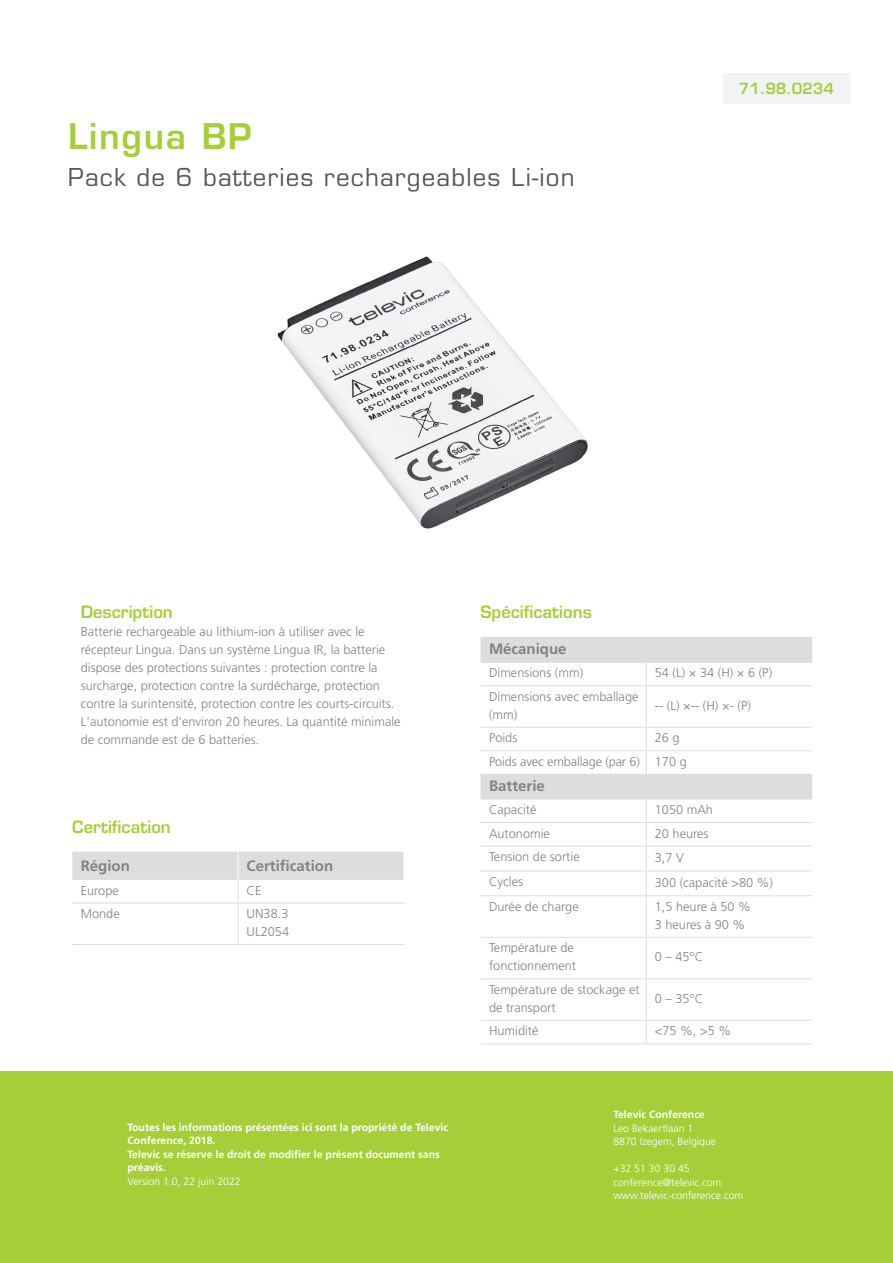
<style>
.page{position:relative;width:893px;height:1263px;background:#fff}
.page>*{position:absolute;margin:0;border:0;box-sizing:border-box;transform-origin:0 0}
.Titel_niveau_1{font:600 34.5px "Eurostile LT Std";letter-spacing:.05em;color:#a6ce39}
.Titel_niveau_2{font:24px "Eurostile";letter-spacing:.05em;color:#57585a}
.Titel_niveau_3{font:600 16.5px "Eurostile LT Std";color:#a6ce39}
.Titel_-_cell{font:700 15px "Frutiger LT Std";color:#808285}
.DATASHEET_-_number{font:600 15px "Eurostile LT Std";color:#a6ce39}
.BROOD___regular{font:300 12.75px/18px "Frutiger LT Std";color:#808285}
.Text_-_cell{font:300 12.75px/18px "Frutiger LT Std";color:#808285}
.t1{font:700 10.5px/13.5px "Frutiger LT Std";color:#fff}
.t2{font:300 10.5px/13.5px "Frutiger LT Std";color:#fff}
</style>
<div class="page">
<div style="left:0;top:1071px;width:893px;height:192px;background:#a6ce39"></div>
<img style="left:277px;top:256px;width:312px;height:273px">
<svg style="left:72px;top:852px;width:332px;height:51px"></svg>
<hr style="left:238px;top:903px;width:1px;height:41px;background:#dcdddf">
<hr style="left:72px;top:903px;width:166px;height:1px;background:#dcdddf">
<hr style="left:72px;top:944px;width:166px;height:1px;background:#dcdddf">
<hr style="left:238px;top:903px;width:166px;height:1px;background:#dcdddf">
<hr style="left:238px;top:944px;width:166px;height:1px;background:#dcdddf">
<svg style="left:480px;top:638px;width:331px;height:161px"></svg>
<svg style="left:811px;top:638px;width:1px;height:24px"></svg>
<svg style="left:811px;top:775px;width:1px;height:24px"></svg>
<hr style="left:480px;top:662px;width:166px;height:1px;background:#dcdddf">
<hr style="left:646px;top:662px;width:166px;height:1px;background:#dcdddf">
<hr style="left:480px;top:685px;width:166px;height:1px;background:#dcdddf">
<hr style="left:480px;top:727px;width:166px;height:1px;background:#dcdddf">
<hr style="left:480px;top:750px;width:166px;height:1px;background:#dcdddf">
<hr style="left:480px;top:846px;width:166px;height:1px;background:#dcdddf">
<hr style="left:480px;top:870px;width:166px;height:1px;background:#dcdddf">
<hr style="left:480px;top:895px;width:166px;height:1px;background:#dcdddf">
<svg style="left:646px;top:663px;width:1px;height:22px"></svg>
<hr style="left:646px;top:685px;width:166px;height:1px;background:#dcdddf">
<hr style="left:646px;top:686px;width:1px;height:41px;background:#dcdddf">
<hr style="left:646px;top:727px;width:166px;height:1px;background:#dcdddf">
<hr style="left:646px;top:750px;width:166px;height:1px;background:#dcdddf">
<svg style="left:646px;top:728px;width:1px;height:46px"></svg>
<hr style="left:646px;top:846px;width:166px;height:1px;background:#dcdddf">
<hr style="left:646px;top:870px;width:166px;height:1px;background:#dcdddf">
<svg style="left:646px;top:800px;width:1px;height:95px"></svg>
<hr style="left:646px;top:895px;width:166px;height:1px;background:#dcdddf">
<hr style="left:646px;top:896px;width:1px;height:41px;background:#dcdddf">
<hr style="left:646px;top:938px;width:1px;height:40px;background:#dcdddf">
<hr style="left:646px;top:979px;width:1px;height:41px;background:#dcdddf">
<svg style="left:646px;top:1021px;width:1px;height:22px"></svg>
<hr style="left:480px;top:774px;width:166px;height:1px;background:#dcdddf">
<hr style="left:646px;top:774px;width:166px;height:1px;background:#dcdddf">
<hr style="left:480px;top:799px;width:166px;height:1px;background:#dcdddf">
<hr style="left:646px;top:799px;width:166px;height:1px;background:#dcdddf">
<hr style="left:480px;top:822px;width:166px;height:1px;background:#dcdddf">
<hr style="left:646px;top:822px;width:166px;height:1px;background:#dcdddf">
<hr style="left:480px;top:937px;width:166px;height:1px;background:#dcdddf">
<hr style="left:646px;top:937px;width:166px;height:1px;background:#dcdddf">
<hr style="left:480px;top:978px;width:166px;height:1px;background:#dcdddf">
<hr style="left:646px;top:978px;width:166px;height:1px;background:#dcdddf">
<hr style="left:480px;top:1020px;width:166px;height:1px;background:#dcdddf">
<hr style="left:646px;top:1020px;width:166px;height:1px;background:#dcdddf">
<hr style="left:480px;top:1043px;width:166px;height:1px;background:#dcdddf">
<hr style="left:646px;top:1043px;width:166px;height:1px;background:#dcdddf">
<hr style="left:480px;top:637px;width:166px;height:1px;background:#dcdddf">
<hr style="left:646px;top:637px;width:166px;height:1px;background:#dcdddf">
<div style="left:722px;top:73px;width:128px;height:30px;background:#f2f3f4"></div>
<p class="Titel_niveau_1" style="left:68px;top:115px;width:185px">Lingua BP</p>
<p class="Titel_niveau_2" style="left:68px;top:163px;width:508px">Pack de 6 batteries rechargeables Li-ion</p>
<p class="DATASHEET_-_number" style="left:739px;top:79px;width:97px">71.98.0234</p>
<p class="DATASHEET_-_number" style="left:792px;top:79px;width:44px">2000</p>
<p class="Titel_niveau_3" style="left:81px;top:602px;width:94px">Description</p>
<p class="BROOD___regular" style="left:81px;top:623px;width:321px">Batterie rechargeable au lithium-ion à utiliser avec le récepteur Lingua. Dans un système Lingua IR, la batterie dispose des protections suivantes : protection contre la surcharge, protection contre la surdécharge, protection contre la surintensité, protection contre les courts-circuits.<br>L'autonomie est d'environ 20 heures. La quantité minimale de commande est de 6 batteries.</p>
<p class="Titel_niveau_3" style="left:72px;top:816px;width:100px">Certification</p>
<p class="Titel_-_cell" style="left:81px;top:857px;width:51px">Région</p>
<p class="Titel_-_cell" style="left:247px;top:857px;width:88px">Certification</p>
<p class="Text_-_cell" style="left:81px;top:881px;width:40px">Europe</p>
<p class="Text_-_cell" style="left:247px;top:881px;width:16px">CE</p>
<p class="Text_-_cell" style="left:81px;top:905px;width:40px">Monde</p>
<p class="Text_-_cell" style="left:247px;top:905px;width:43px">UN38.3</p>
<p class="Text_-_cell" style="left:247px;top:923px;width:44px">UL2054</p>
<p class="t1" style="left:128px;top:1120px;width:322px">Toutes les informations présentées ici sont la propriété de Televic Conference, 2018.<br>Televic se réserve le droit de modifier le présent document sans préavis.</p>
<p class="t2" style="left:128px;top:1174px;width:115px">Version 1.0, 22 juin 2022</p>
<p class="Titel_niveau_3" style="left:480px;top:602px;width:113px">Spécifications</p>
<p class="Titel_-_cell" style="left:489px;top:640px;width:79px">Mécanique</p>
<p class="Text_-_cell" style="left:489px;top:664px;width:96px">Dimensions (mm)</p>
<p class="Text_-_cell" style="left:655px;top:664px;width:119px">54 (L) × 34 (H) × 6 (P)</p>
<p class="Text_-_cell" style="left:489px;top:687px;width:151px">Dimensions avec emballage (mm)</p>
<p class="Text_-_cell" style="left:655px;top:696px;width:98px">-- (L) ×-- (H) ×- (P)</p>
<p class="Text_-_cell" style="left:489px;top:729px;width:30px">Poids</p>
<p class="Text_-_cell" style="left:655px;top:729px;width:26px">26 g</p>
<p class="Text_-_cell" style="left:489px;top:752px;width:152px">Poids avec emballage (par 6)</p>
<p class="Text_-_cell" style="left:655px;top:752px;width:33px">170 g</p>
<p class="Titel_-_cell" style="left:489px;top:776px;width:57px">Batterie</p>
<p class="Text_-_cell" style="left:489px;top:801px;width:49px">Capacité</p>
<p class="Text_-_cell" style="left:655px;top:801px;width:60px">1050 mAh</p>
<p class="Text_-_cell" style="left:489px;top:824px;width:62px">Autonomie</p>
<p class="Text_-_cell" style="left:655px;top:824px;width:55px">20 heures</p>
<p class="Text_-_cell" style="left:489px;top:848px;width:92px">Tension de sortie</p>
<p class="Text_-_cell" style="left:655px;top:848px;width:31px">3,7 V</p>
<p class="BROOD___regular" style="left:489px;top:873px;width:35px">Cycles</p>
<p class="BROOD___regular" style="left:655px;top:873px;width:120px">300 (capacité &gt;80 %)</p>
<p class="Text_-_cell" style="left:489px;top:897px;width:91px">Durée de charge</p>
<p class="BROOD___regular" style="left:655px;top:897px;width:98px">1,5 heure à 50 %</p>
<p class="Text_-_cell" style="left:655px;top:915px;width:92px">3 heures à 90 %</p>
<p class="BROOD___regular" style="left:489px;top:939px;width:89px">Température de fonctionnement</p>
<p class="BROOD___regular" style="left:655px;top:948px;width:50px">0 – 45°C</p>
<p class="BROOD___regular" style="left:489px;top:980px;width:152px">Température de stockage et de transport</p>
<p class="BROOD___regular" style="left:655px;top:989px;width:50px">0 – 35°C</p>
<p class="BROOD___regular" style="left:489px;top:1022px;width:51px">Humidité</p>
<p class="BROOD___regular" style="left:655px;top:1022px;width:78px">&lt;75 %, &gt;5 %</p>
<p class="t1" style="left:613px;top:1108px;width:93px">Televic Conference</p>
<p class="t2" style="left:613px;top:1121px;width:104px">Leo Bekaertlaan 1<br>8870 Izegem, Belgique</p>
<p class="t2" style="left:613px;top:1162px;width:131px">+32 51 30 30 45 conference@televic.com www.televic-conference.com</p>
</div>
